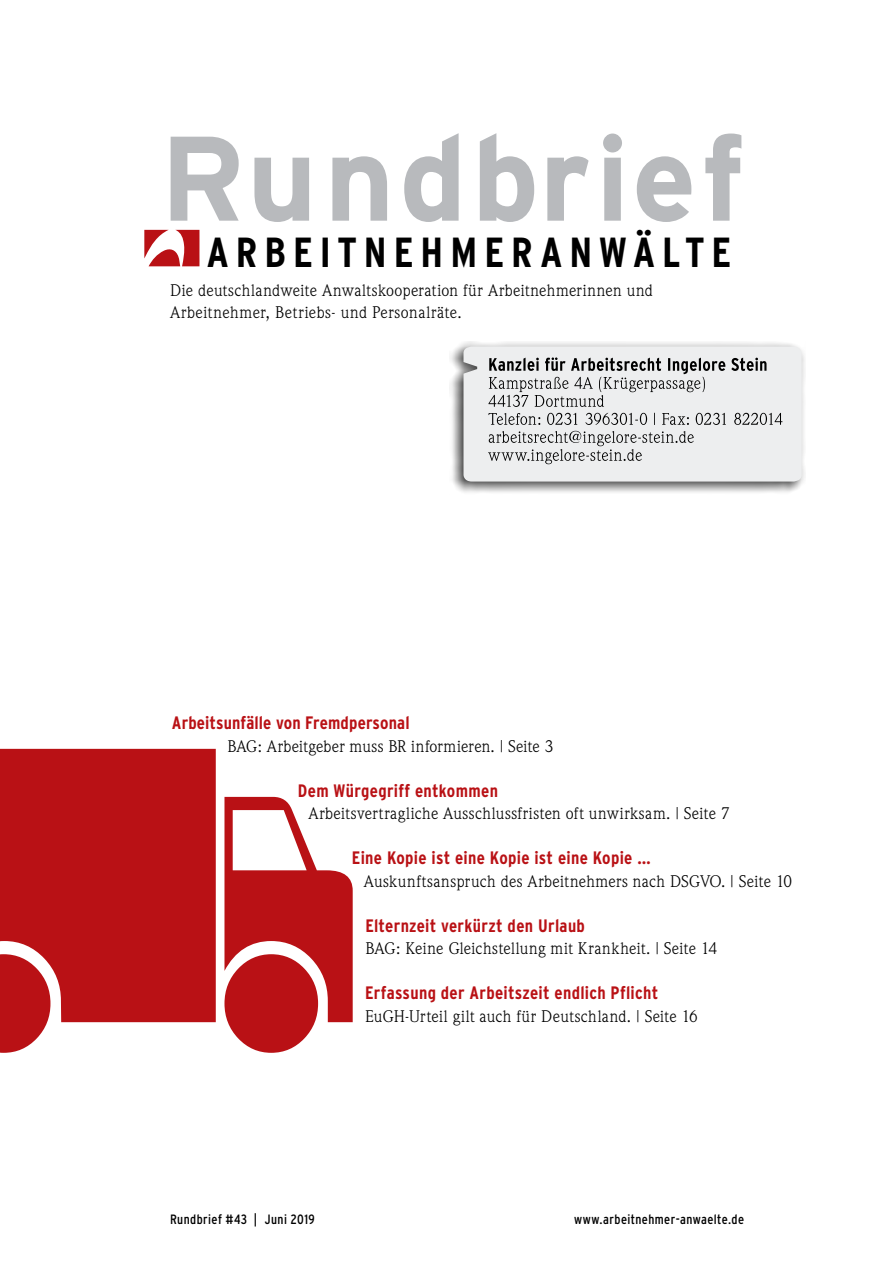
<style>
.page{position:relative;width:893px;height:1263px;background:#fff}
.page>*{position:absolute;margin:0;border:0;box-sizing:border-box;transform-origin:0 0}
.t1{font:700 120px "Interstate";letter-spacing:.04em;color:#b8babd}
.t2{font:700 condensed 42px "Interstate";letter-spacing:.165em;color:#000}
.ÜberschriftenText_ro{font:700 condensed 18px "Interstate";letter-spacing:.015em;color:#b91115}
.Ausz_Gross_rot{font:700 condensed 18px "Interstate";letter-spacing:.01em;color:#b91115}
.Fließ{font:16.5px "Weidemann";letter-spacing:.025em;color:#000}
.ÜberschriftenText_ro-2{font:16.5px "Weidemann";letter-spacing:.02em;color:#000}
.Ausz_Gross_rot-2{font:16.5px "Weidemann";letter-spacing:.015em;color:#000}
.Bildunterschriften{font:condensed 13.5px "Interstate";letter-spacing:.03em;color:#000}
</style>
<div class="page">
<svg style="left:144px;top:230px;width:56px;height:36px"></svg>
<svg style="left:0;top:749px;width:353px;height:304px;fill:#b91115"></svg>
<div style="left:449px;top:341px;width:357px;height:153px;background:#000;opacity:.75"></div>
<div style="left:463px;top:347px;width:339px;height:135px;background:#edeeef"></div>
<svg style="left:488px;top:431px;width:206px;height:33px;background:#cccdce"></svg>
<svg style="left:488px;top:413px;width:294px;height:12px;background:#bbbcbc"></svg>
<svg style="left:488px;top:357px;width:278px;height:50px;background:#c6c7c8"></svg>
<p class="t1" style="left:160px;top:111px;width:587px">Rundbrief</p>
<p class="t2" style="left:207px;top:229px;width:526px">ARBEITNEHMERANWÄLTE</p>
<p class="Fließ" style="left:170px;top:280px;width:484px">Die deutschlandweite Anwaltskooperation für Arbeitnehmerinnen und</p>
<p class="Fließ" style="left:170px;top:303px;width:293px">Arbeitnehmer, Betriebs- und Personalräte.</p>
<p class="Ausz_Gross_rot" style="left:172px;top:713px;width:239px">Arbeitsunfälle von Fremdpersonal</p>
<p class="Ausz_Gross_rot-2" style="left:227px;top:736px;width:327px">BAG: Arbeitgeber muss BR informieren. | Seite 3</p>
<p class="ÜberschriftenText_ro" style="left:298px;top:780px;width:202px">Dem Würgegriff entkommen</p>
<p class="Fließ" style="left:308px;top:804px;width:423px">Arbeitsvertragliche Ausschlussfristen oft unwirksam. | Seite 7</p>
<p class="ÜberschriftenText_ro" style="left:352px;top:848px;width:300px">Eine Kopie ist eine Kopie ist eine Kopie …</p>
<p class="ÜberschriftenText_ro-2" style="left:364px;top:871px;width:430px">Auskunftsanspruch des Arbeitnehmers nach DSGVO. | Seite 10</p>
<p class="ÜberschriftenText_ro" style="left:365px;top:915px;width:221px">Elternzeit verkürzt den Urlaub</p>
<p class="ÜberschriftenText_ro-2" style="left:365px;top:939px;width:353px">BAG: Keine Gleichstellung mit Krankheit. | Seite 14</p>
<p class="ÜberschriftenText_ro" style="left:365px;top:983px;width:295px">Erfassung der Arbeitszeit endlich Pflicht</p>
<p class="ÜberschriftenText_ro-2" style="left:365px;top:1006px;width:334px">EuGH-Urteil gilt auch für Deutschland. | Seite 16</p>
<p class="Bildunterschriften" style="left:170px;top:1212px;width:146px">Rundbrief #43 | Juni 2019</p>
<p class="Bildunterschriften" style="left:574px;top:1212px;width:172px">www.arbeitnehmer-anwaelte.de</p>
</div>
